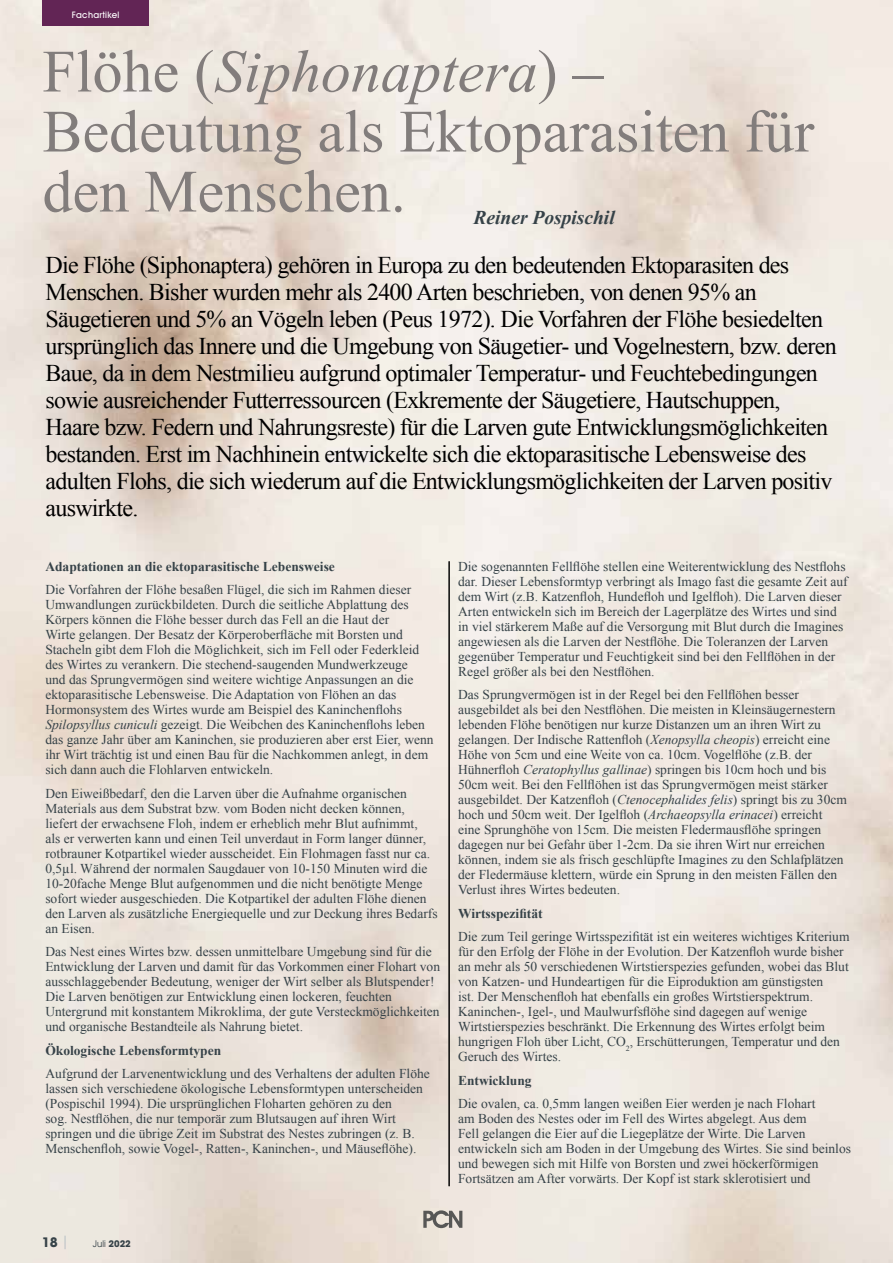
<style>
.page{position:relative;width:893px;height:1263px;background:#fff}
.page>*{position:absolute;margin:0;border:0;box-sizing:border-box;transform-origin:0 0}
.t1{font:60px/60px "Times New Roman";color:#827d7c}
.t2{font:24px/27px "Times New Roman";letter-spacing:-.03em;color:#000}
.t3{font:italic 700 19.5px "Times New Roman";color:#364248}
.t4{font:13.5px/15px "Times New Roman";color:#364248}
.t5{font:700 13.5px "Times New Roman";color:#364248}
.t6{font:700 13.5px "Avant Garde IT Cby BT";color:#364248}
.t7{font:9.3px "Avant Garde IT Cby BT";color:#364248}
.t8{font:500 9px "Avant Garde IT Cby BT";letter-spacing:.03em;color:#fff}
.s1{font-style:italic}
.s2{font-weight:400;color:#a5b3bb}
.s3{font-weight:700}
</style>
<div class="page">
<img style="left:0;top:0;width:893px;height:1263px">
<hr style="left:449px;top:561px;width:1px;height:625px;background:#000">
<div style="left:43px;top:0;width:106px;height:26px;background:#622555"></div>
<svg style="left:423px;top:1210px;width:39px;height:18px"></svg>
<p class="t8" style="left:72px;top:9px;width:49px">Fachartikel</p>
<h1 class="t1" style="left:43px;top:40px;width:773px">Flöhe (<span class="s1">Siphonaptera</span>) –<br>Bedeutung als Ektoparasiten für den Menschen.</h1>
<h3 class="t3" style="left:473px;top:204px;width:143px">Reiner Pospischil</h3>
<p class="t2" style="left:46px;top:251px;width:793px">Die Flöhe (Siphonaptera) gehören in Europa zu den bedeutenden Ektoparasiten des Menschen. Bisher wurden mehr als 2400 Arten beschrieben, von denen 95% an Säugetieren und 5% an Vögeln leben (Peus 1972). Die Vorfahren der Flöhe besiedelten ursprünglich das Innere und die Umgebung von Säugetier- und Vogelnestern, bzw. deren Baue, da in dem Nestmilieu aufgrund optimaler Temperatur- und Feuchtebedingungen sowie ausreichender Futterressourcen (Exkremente der Säugetiere, Hautschuppen, Haare bzw. Federn und Nahrungsreste) für die Larven gute Entwicklungsmöglichkeiten bestanden. Erst im Nachhinein entwickelte sich die ektoparasitische Lebensweise des adulten Flohs, die sich wiederum auf die Entwicklungsmöglichkeiten der Larven positiv auswirkte.</p>
<p class="t5" style="left:45px;top:557px;width:291px">Adaptationen an die ektoparasitische Lebensweise</p>
<p class="t4" style="left:45px;top:582px;width:390px">Die Vorfahren der Flöhe besaßen Flügel, die sich im Rahmen dieser Umwandlungen zurückbildeten. Durch die seitliche Abplattung des Körpers können die Flöhe besser durch das Fell an die Haut der<br>Wirte gelangen. Der Besatz der Körperoberfläche mit Borsten und Stacheln gibt dem Floh die Möglichkeit, sich im Fell oder Federkleid des Wirtes zu verankern. Die stechend-saugenden Mundwerkzeuge<br>und das Sprungvermögen sind weitere wichtige Anpassungen an die ektoparasitische Lebensweise. Die Adaptation von Flöhen an das Hormonsystem des Wirtes wurde am Beispiel des Kaninchenflohs <span class="s1">Spilopsyllus cuniculi</span> gezeigt. Die Weibchen des Kaninchenflohs leben das ganze Jahr über am Kaninchen, sie produzieren aber erst Eier, wenn ihr Wirt trächtig ist und einen Bau für die Nachkommen anlegt, in dem sich dann auch die Flohlarven entwickeln.</p>
<p class="t4" style="left:45px;top:785px;width:394px">Den Eiweißbedarf, den die Larven über die Aufnahme organischen Materials aus dem Substrat bzw. vom Boden nicht decken können, liefert der erwachsene Floh, indem er erheblich mehr Blut aufnimmt,<br>als er verwerten kann und einen Teil unverdaut in Form langer dünner, rotbrauner Kotpartikel wieder ausscheidet. Ein Flohmagen fasst nur ca.<br>0,5µl. Während der normalen Saugdauer von 10-150 Minuten wird die 10-20fache Menge Blut aufgenommen und die nicht benötigte Menge sofort wieder ausgeschieden. Die Kotpartikel der adulten Flöhe dienen den Larven als zusätzliche Energiequelle und zur Deckung ihres Bedarfs an Eisen.</p>
<p class="t4" style="left:45px;top:944px;width:396px">Das Nest eines Wirtes bzw. dessen unmittelbare Umgebung sind für die Entwicklung der Larven und damit für das Vorkommen einer Flohart von ausschlaggebender Bedeutung, weniger der Wirt selber als Blutspender!<br>Die Larven benötigen zur Entwicklung einen lockeren, feuchten Untergrund mit konstantem Mikroklima, der gute Versteckmöglichkeiten und organische Bestandteile als Nahrung bietet.</p>
<p class="t5" style="left:45px;top:1041px;width:177px">Ökologische Lebensformtypen</p>
<p class="t4" style="left:45px;top:1066px;width:386px">Aufgrund der Larvenentwicklung und des Verhaltens der adulten Flöhe lassen sich verschiedene ökologische Lebensformtypen unterscheiden (Pospischil 1994). Die ursprünglichen Floharten gehören zu den<br>sog. Nestflöhen, die nur temporär zum Blutsaugen auf ihren Wirt springen und die übrige Zeit im Substrat des Nestes zubringen (z. B.<br>Menschenfloh, sowie Vogel-, Ratten-, Kaninchen-, und Mäuseflöhe).</p>
<p class="t4" style="left:458px;top:558px;width:391px">Die sogenannten Fellflöhe stellen eine Weiterentwicklung des Nestflohs dar. Dieser Lebensformtyp verbringt als Imago fast die gesamte Zeit auf dem Wirt (z.B. Katzenfloh, Hundefloh und Igelfloh). Die Larven dieser Arten entwickeln sich im Bereich der Lagerplätze des Wirtes und sind in viel stärkerem Maße auf die Versorgung mit Blut durch die Imagines angewiesen als die Larven der Nestflöhe. Die Toleranzen der Larven gegenüber Temperatur und Feuchtigkeit sind bei den Fellflöhen in der Regel größer als bei den Nestflöhen.</p>
<p class="t4" style="left:458px;top:687px;width:390px">Das Sprungvermögen ist in der Regel bei den Fellflöhen besser ausgebildet als bei den Nestflöhen. Die meisten in Kleinsäugernestern lebenden Flöhe benötigen nur kurze Distanzen um an ihren Wirt zu gelangen. Der Indische Rattenfloh (<span class="s1">Xenopsylla cheopis</span>) erreicht eine Höhe von 5cm und eine Weite von ca. 10cm. Vogelflöhe (z.B. der Hühnerfloh <span class="s1">Ceratophyllus gallinae</span>) springen bis 10cm hoch und bis 50cm weit. Bei den Fellflöhen ist das Sprungvermögen meist stärker ausgebildet. Der Katzenfloh (<span class="s1">Ctenocephalides felis</span>) springt bis zu 30cm hoch und 50cm weit. Der Igelfloh (<span class="s1">Archaeopsylla erinacei</span>) erreicht eine Sprunghöhe von 15cm. Die meisten Fledermausflöhe springen dagegen nur bei Gefahr über 1-2cm. Da sie ihren Wirt nur erreichen können, indem sie als frisch geschlüpfte Imagines zu den Schlafplätzen der Fledermäuse klettern, würde ein Sprung in den meisten Fällen den Verlust ihres Wirtes bedeuten.</p>
<p class="t5" style="left:458px;top:904px;width:86px">Wirtsspezifität</p>
<p class="t4" style="left:458px;top:929px;width:393px">Die zum Teil geringe Wirtsspezifität ist ein weiteres wichtiges Kriterium für den Erfolg der Flöhe in der Evolution. Der Katzenfloh wurde bisher an mehr als 50 verschiedenen Wirtstierspezies gefunden, wobei das Blut von Katzen- und Hundeartigen für die Eiproduktion am günstigsten<br>ist. Der Menschenfloh hat ebenfalls ein großes Wirtstierspektrum.<br>Kaninchen-, Igel-, und Maulwurfsflöhe sind dagegen auf wenige Wirtstierspezies beschränkt. Die Erkennung des Wirtes erfolgt beim hungrigen Floh über Licht, CO<sub>2</sub>, Erschütterungen, Temperatur und den Geruch des Wirtes.</p>
<p class="t5" style="left:458px;top:1071px;width:75px">Entwicklung</p>
<p class="t4" style="left:458px;top:1096px;width:394px">Die ovalen, ca. 0,5mm langen weißen Eier werden je nach Flohart<br>am Boden des Nestes oder im Fell des Wirtes abgelegt. Aus dem<br>Fell gelangen die Eier auf die Liegeplätze der Wirte. Die Larven entwickeln sich am Boden in der Umgebung des Wirtes. Sie sind beinlos und bewegen sich mit Hilfe von Borsten und zwei höckerförmigen Fortsätzen am After vorwärts. Der Kopf ist stark sklerotisiert und</p>
<p class="t6" style="left:42px;top:1234px;width:28px">18 <span class="s2">|</span></p>
<p class="t7" style="left:93px;top:1238px;width:39px">Juli <span class="s3">2022</span></p>
</div>
